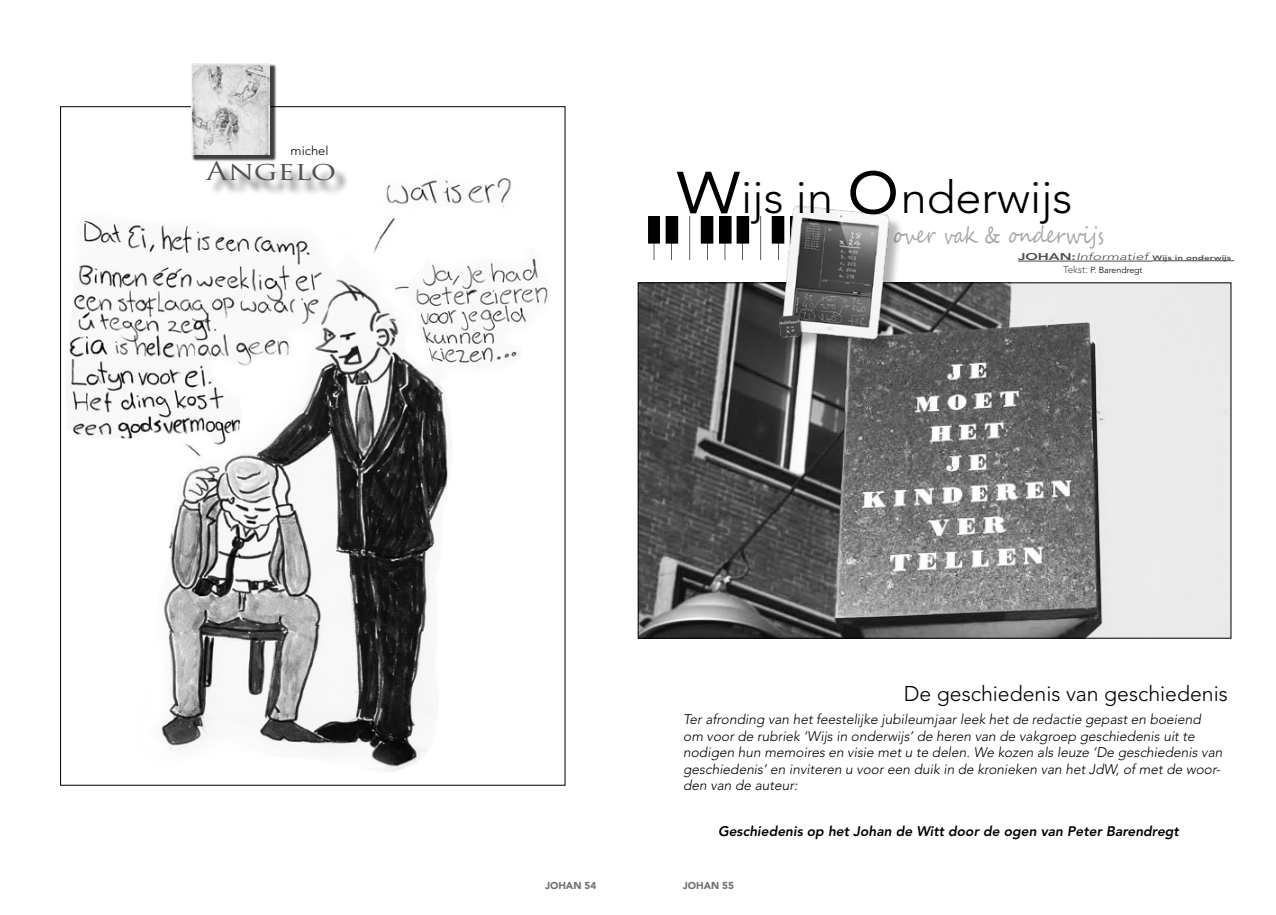
<style>
.page{position:relative;width:1276px;height:915px;background:#fff}
.page>*{position:absolute;margin:0;border:0;box-sizing:border-box;transform-origin:0 0}
.t1{font:300 90px "Avenir LT Std";color:#000;scale:1.04 1}
.t2{font:300 45px "Avenir LT Std";color:#000;scale:1.04 1}
.t3{font:25px "Trajan Pro";color:#505153;scale:1.26 1}
.t4{font:22.5px "Segoe Script";color:#a5a6a8;scale:.82 1}
.t5{font:300 21.25px "Avenir LT Std";color:#000}
.t6{font:italic 300 13.75px/16.5px "Avenir LT Std";color:#000}
.t7{font:italic 800 13.75px "Avenir LT Std";color:#000}
.t8{font:300 12.5px "Avenir LT Std";color:#000;scale:1.04 1}
.t9{font:900 10px "Avenir LT Std";color:#707172}
.t10{font:300 8.75px "Avenir LT Std";color:#000}
.t11{font:800 6.5px "Avenir LT Std";color:#4b4b4d;scale:1.53 1}
.s1{font-size:90px}
.s2{font-size:9.75px}
.s3{font-weight:300;font-style:italic;font-size:9.75px}
.s4{font-size:10px;color:#48494b}
</style>
<div class="page">
<img style="left:640px;top:284px;width:589px;height:352px">
<img style="left:648px;top:216px;width:128px;height:43px">
<hr style="left:1018px;top:261px;width:134px;height:1px;background:#4b4b4d">
<hr style="left:1152px;top:260px;width:82px;height:1px;background:#4b4b4d">
<div style="left:781px;top:208px;width:123px;height:145px;background:#000;opacity:.3"></div>
<img style="left:776px;top:205px;width:116px;height:134px">
<img style="left:69px;top:178px;width:479px;height:594px">
<div style="left:192px;top:64px;width:85px;height:98px;background:#000;opacity:.76"></div>
<img style="left:191px;top:64px;width:79px;height:91px">
<div style="left:208px;top:164px;width:142px;height:32px;background:#000;opacity:.75"></div>
<p class="t8" style="left:291px;top:143px;width:38px">michel</p>
<h3 class="t3" style="left:206px;top:155px;width:105px">Angelo</h3>
<h2 class="t2" style="left:741px;top:171px;width:320px">ijs in <span class="s1">o</span>nderwijs</h2>
<h1 class="t1" style="left:675px;top:129px;width:65px">w</h1>
<h3 class="t4" style="left:893px;top:217px;width:259px">over vak &amp; onderwijs</h3>
<p class="t11" style="left:1018px;top:254px;width:141px"><span class="s2">JOHAN:</span><span class="s3">Informatief</span> Wijs in onderwijs</p>
<p class="t10" style="left:1063px;top:265px;width:81px"><span class="s4">Tekst:</span> P. Barendregt</p>
<h3 class="t5" style="left:904px;top:680px;width:325px">De geschiedenis van geschiedenis</h3>
<p class="t6" style="left:683px;top:711px;width:541px">Ter afronding van het feestelijke jubileumjaar leek het de redactie gepast en boeiend om voor de rubriek ‘Wijs in onderwijs’ de heren van de vakgroep geschiedenis uit te nodigen hun memoires en visie met u te delen. We kozen als leuze ‘De geschiedenis van geschiedenis’ en inviteren u voor een duik in de kronieken van het JdW, of met de woor&shy;den van de auteur:</p>
<p class="t7" style="left:718px;top:822px;width:462px">Geschiedenis op het Johan de Witt door de ogen van Peter Barendregt</p>
<p class="t9" style="left:545px;top:879px;width:53px">JOHAN 54</p>
<p class="t9" style="left:683px;top:879px;width:53px">JOHAN 55</p>
</div>
